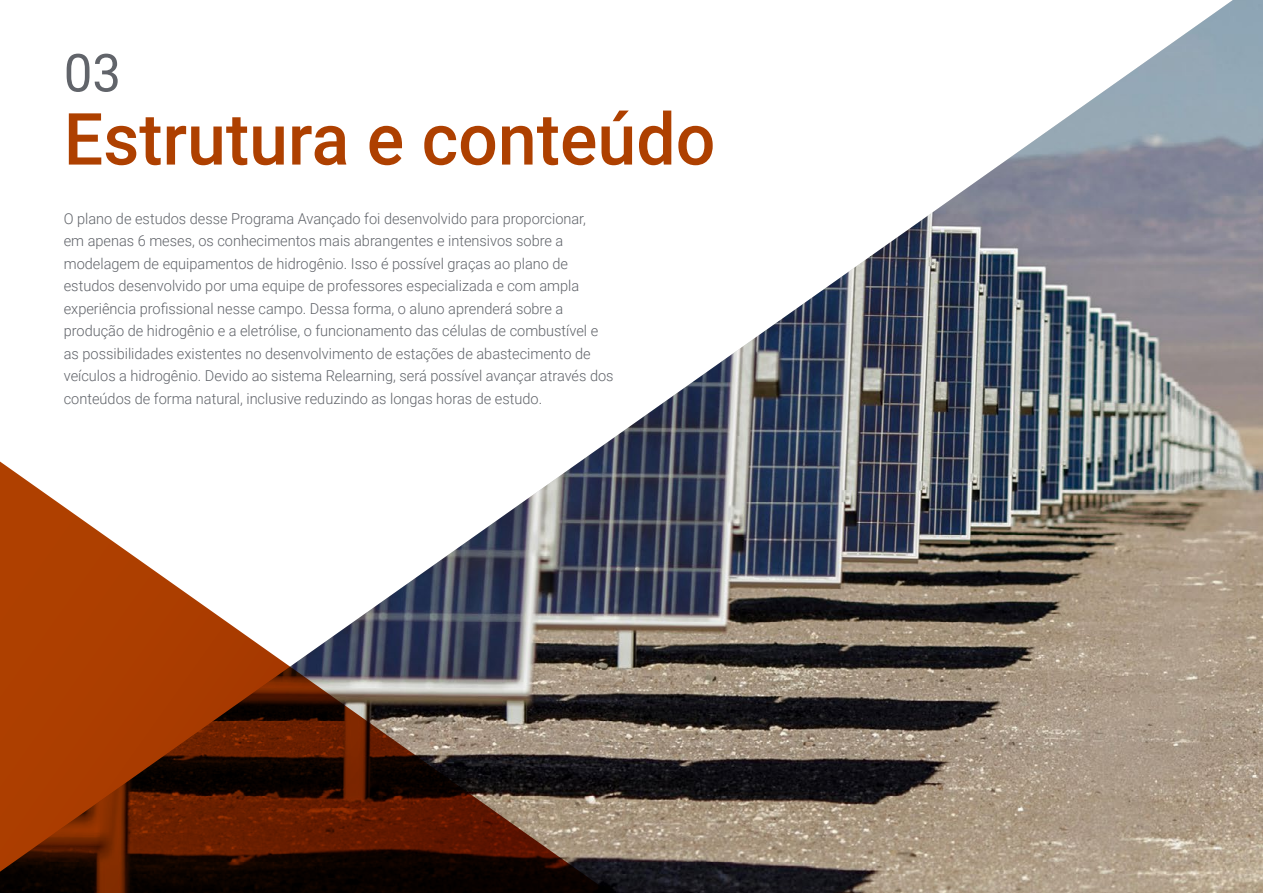
<style>
.page{position:relative;width:1263px;height:893px;background:#fff}
.page>*{position:absolute;margin:0;border:0;box-sizing:border-box;transform-origin:0 0}
.t1{font:500 72px "Roboto";color:#ae4000}
.t2{font:52.5px "Roboto";color:#61646a}
.t3{font:300 15px/22.5px "Roboto";color:#61646a}
</style>
<div class="page">
<img style="left:602px;top:0;width:661px;height:893px">
<svg style="left:0;top:446px;width:640px;height:447px"></svg>
<h2 class="t2" style="left:64px;top:36px;width:59px">03</h2>
<h1 class="t1" style="left:64px;top:89px;width:653px">Estrutura e conteúdo</h1>
<p class="t3" style="left:64px;top:207px;width:551px">O plano de estudos desse Programa Avançado foi desenvolvido para proporcionar,<br>em apenas 6 meses, os conhecimentos mais abrangentes e intensivos sobre a modelagem de equipamentos de hidrogênio. Isso é possível graças ao plano de estudos desenvolvido por uma equipe de professores especializada e com ampla experiência profissional nesse campo. Dessa forma, o aluno aprenderá sobre a produção de hidrogênio e a eletrólise, o funcionamento das células de combustível e as possibilidades existentes no desenvolvimento de estações de abastecimento de veículos a hidrogênio. Devido ao sistema Relearning, será possível avançar através dos conteúdos de forma natural, inclusive reduzindo as longas horas de estudo.</p>
</div>
